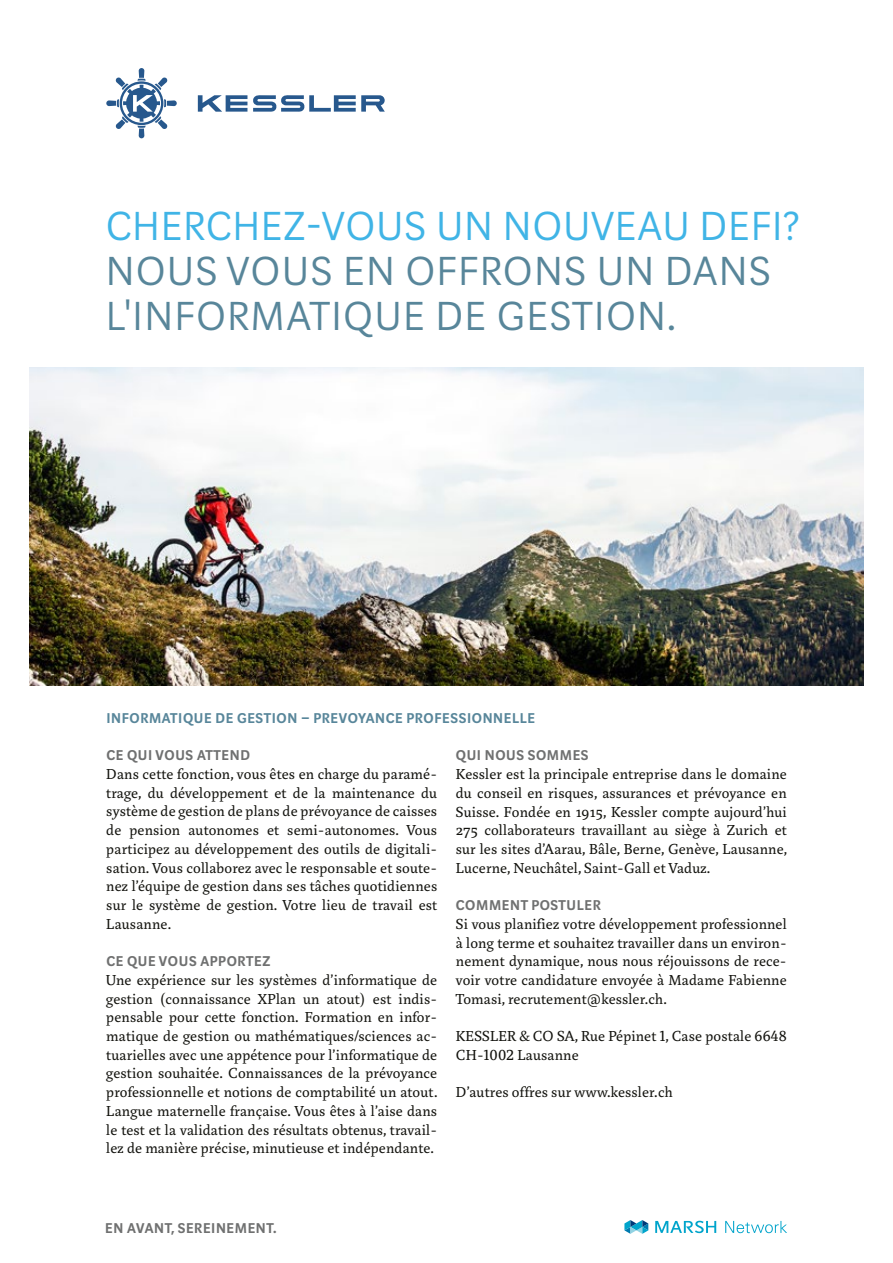
<style>
.page{position:relative;width:893px;height:1263px;background:#fff}
.page>*{position:absolute;margin:0;border:0;box-sizing:border-box;transform-origin:0 0}
.t1{font:300 45px/45px "Marat Sans";letter-spacing:.04em;color:#58869a}
.t2{font:300 45px "Marat Sans";letter-spacing:.03em;color:#40b4e6}
.t3{font:15.75px/18.8px "Marat";letter-spacing:.015em;color:#12120d;text-align:justify}
.t4{font:600 15.75px "Marat Sans";letter-spacing:.04em;color:#6f7070}
.t5{font:600 15.75px "Marat Sans";letter-spacing:.04em;color:#58869a}
</style>
<div class="page">
<svg style="left:624px;top:1220px;width:24px;height:14px"></svg>
<svg style="left:655px;top:1221px;width:61px;height:12px"></svg>
<svg style="left:725px;top:1221px;width:62px;height:12px"></svg>
<svg style="left:198px;top:95px;width:49px;height:17px"></svg>
<svg style="left:253px;top:95px;width:132px;height:17px"></svg>
<svg style="left:106px;top:68px;width:71px;height:70px"></svg>
<img style="left:30px;top:367px;width:833px;height:318px">
<h1 class="t2" style="left:106px;top:202px;width:695px">CHERCHEZ-VOUS UN NOUVEAU DEFI?</h1>
<h1 class="t1" style="left:106px;top:249px;width:666px">NOUS VOUS EN OFFRONS UN DANS<br>L'INFORMATIQUE DE GESTION.</h1>
<p class="t5" style="left:106px;top:710px;width:430px">INFORMATIQUE DE GESTION – PREVOYANCE PROFESSIONNELLE</p>
<p class="t4" style="left:106px;top:747px;width:145px">CE QUI VOUS ATTEND</p>
<p class="t3" style="left:106px;top:765px;width:332px">Dans cette fonction, vous êtes en charge du paramé&shy;trage, du développement et de la maintenance du système de gestion de plans de prévoyance de caisses de pension autonomes et semi-autonomes. Vous participez au développement des outils de digitali&shy;sation. Vous collaborez avec le responsable et soute&shy;nez l’équipe de gestion dans ses tâches quotidiennes sur le système de gestion. Votre lieu de travail est Lausanne.</p>
<p class="t4" style="left:106px;top:953px;width:166px">CE QUE VOUS APPORTEZ</p>
<p class="t3" style="left:106px;top:971px;width:333px">Une expérience sur les systèmes d’informatique de gestion (connaissance XPlan un atout) est indis&shy;pensable pour cette fonction. Formation en infor&shy;matique de gestion ou mathématiques/sciences ac&shy;tuarielles avec une appétence pour l’informatique de gestion souhaitée. Connaissances de la prévoyance professionnelle et notions de comptabilité un atout.<br>Langue maternelle française. Vous êtes à l’aise dans le test et la validation des résultats obtenus, travail&shy;lez de manière précise, minutieuse et indépendante.</p>
<p class="t4" style="left:456px;top:747px;width:134px">QUI NOUS SOMMES</p>
<p class="t3" style="left:456px;top:765px;width:333px">Kessler est la principale entreprise dans le domaine du conseil en risques, assurances et prévoyance en Suisse. Fondée en 1915, Kessler compte aujourd’hui 275 collaborateurs travaillant au siège à Zurich et sur les sites d’Aarau, Bâle, Berne, Genève, Lausanne, Lucerne, Neuchâtel, Saint-Gall et Vaduz.</p>
<p class="t4" style="left:456px;top:897px;width:146px">COMMENT POSTULER</p>
<p class="t3" style="left:456px;top:915px;width:332px">Si vous planifiez votre développement professionnel à long terme et souhaitez travailler dans un environ&shy;nement dynamique, nous nous réjouissons de rece&shy;voir votre candidature envoyée à Madame Fabienne Tomasi, recrutement@kessler.ch.</p>
<p class="t3" style="left:456px;top:1027px;width:332px">KESSLER &amp; CO SA, Rue Pépinet 1, Case postale 6648<br>CH-1002 Lausanne</p>
<p class="t3" style="left:456px;top:1083px;width:218px">D’autres offres sur www.kessler.ch</p>
<p class="t4" style="left:105px;top:1220px;width:173px">EN AVANT, SEREINEMENT.</p>
</div>
